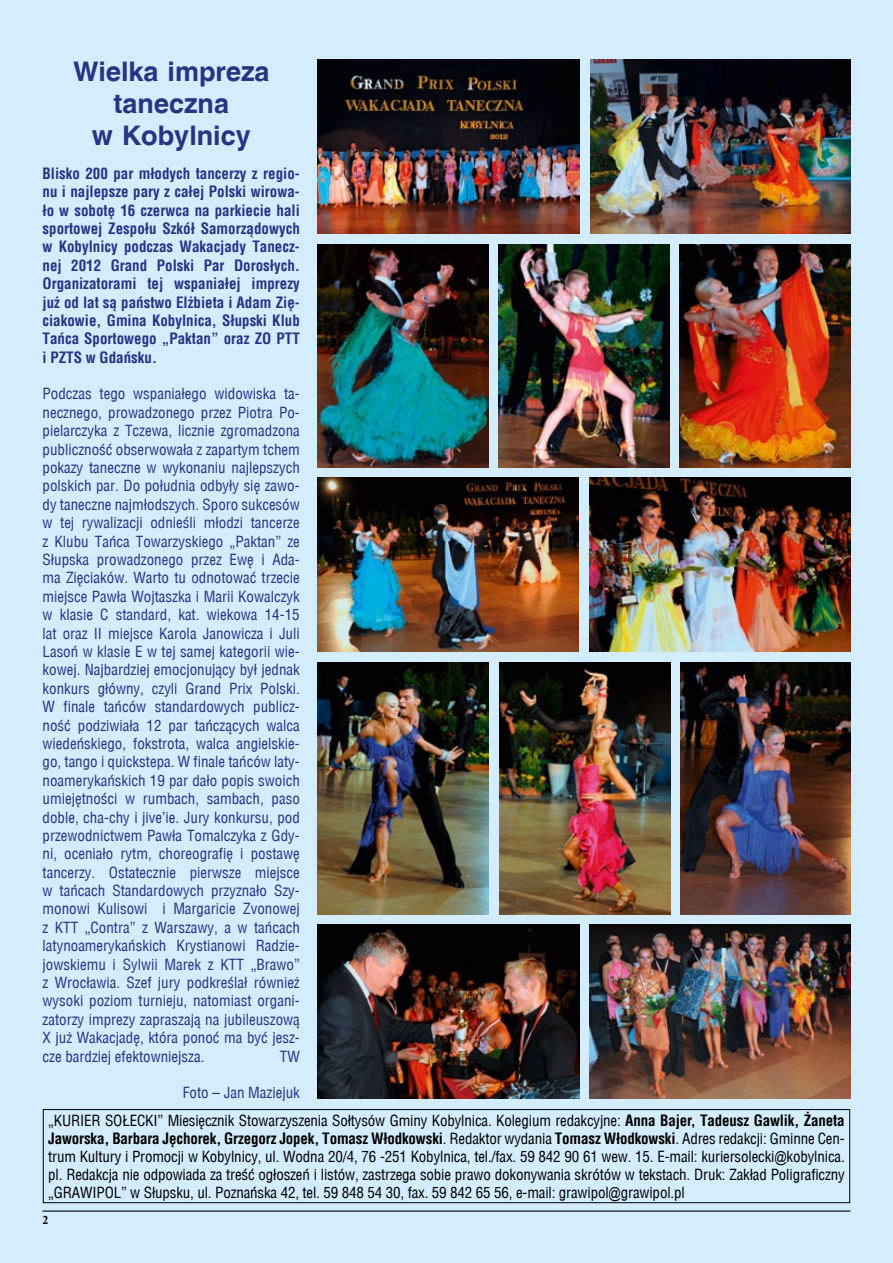
<style>
.page{position:relative;width:893px;height:1263px;background:#d4edfc}
.page>*{position:absolute;margin:0;border:0;box-sizing:border-box;transform-origin:0 0}
.t1{font:700 27px/32.4px "Switzerland";color:#253483;text-align:center}
.t2{font:15px/18.5px "Switzerland Condensed";color:#253483;text-align:justify}
.t3{font:15px/18px "Switzerland Condensed";letter-spacing:-.01em;color:#000;text-align:justify}
.t4{font:700 15px/18.5px "Switzerland Condensed";color:#253483;text-align:justify}
.t5{font:700 12px "Times New Roman";color:#000}
.s1{font-weight:700}
.s2{font-family:"Arial Narrow"}
</style>
<div class="page">
<hr style="left:43px;top:1210px;width:807px;height:1px;background:#000">
<div style="left:43px;top:1109px;width:807px;height:94px;border:1px solid #000"></div>
<img style="left:318px;top:60px;width:261px;height:174px">
<img style="left:318px;top:245px;width:171px;height:222px">
<img style="left:680px;top:245px;width:170px;height:222px">
<img style="left:318px;top:662px;width:171px;height:252px">
<img style="left:499px;top:662px;width:171px;height:252px">
<img style="left:681px;top:662px;width:169px;height:252px">
<img style="left:590px;top:60px;width:260px;height:174px">
<img style="left:589px;top:478px;width:261px;height:174px">
<img style="left:318px;top:925px;width:261px;height:173px">
<img style="left:590px;top:925px;width:260px;height:173px">
<img style="left:318px;top:478px;width:261px;height:174px">
<img style="left:499px;top:245px;width:171px;height:222px">
<h1 class="t1" style="left:73px;top:55px;width:198px">Wielka impreza taneczna<br>w Kobylnicy</h1>
<p class="t4" style="left:43px;top:164px;width:259px">Blisko 200 par młodych tancerzy z regio&shy;nu i najlepsze pary z całej Polski wirowa&shy;ło w sobotę 16 czerwca na parkiecie hali sportowej Zespołu Szkół Samorządowych w Kobylnicy podczas Wakacjady Tanecz&shy;nej 2012 Grand Polski Par Dorosłych.<br>Organizatorami tej wspaniałej imprezy już od lat są państwo Elżbieta i Adam Zię&shy;ciakowie, Gmina Kobylnica, Słupski Klub Tańca Sportowego „Paktan” oraz ZO PTT i PZTS w Gdańsku.</p>
<p class="t2" style="left:43px;top:385px;width:259px">Podczas tego wspaniałego widowiska ta&shy;necznego, prowadzonego przez Piotra Po&shy;pielarczyka z Tczewa, licznie zgromadzona publiczność obserwowała z zapartym tchem pokazy taneczne w wykonaniu najlepszych polskich par. Do południa odbyły się zawo&shy;dy taneczne najmłodszych. Sporo sukcesów w tej rywalizacji odnieśli młodzi tancerze z Klubu Tańca Towarzyskiego „Paktan” ze Słupska prowadzonego przez Ewę i Ada&shy;ma Zięciaków. Warto tu odnotować trzecie miejsce Pawła Wojtaszka i Marii Kowalczyk w klasie C standard, kat. wiekowa 14-15 lat oraz II miejsce Karola Janowicza i Juli Lasoń w klasie E w tej samej kategorii wie&shy;kowej. Najbardziej emocjonujący był jednak konkurs główny, czyli Grand Prix Polski.<br>W finale tańców standardowych publicz&shy;ność podziwiała 12 par tańczących walca wiedeńskiego, fokstrota, walca angielskie&shy;go, tango i quickstepa. W finale tańców laty&shy;noamerykańskich 19 par dało popis swoich umiejętności w rumbach, sambach, paso doble, cha-chy i jive’ie. Jury konkursu, pod przewodnictwem Pawła Tomalczyka z Gdy&shy;ni, oceniało rytm, choreografię i postawę tancerzy. Ostatecznie pierwsze miejsce w tańcach Standardowych przyznało Szy&shy;monowi Kulisowi i Margaricie Zvonowej z KTT „Contra” z Warszawy, a w tańcach latynoamerykańskich Krystianowi Radzie&shy;jowskiemu i Sylwii Marek z KTT „Brawo” z Wrocławia. Szef jury podkreślał również wysoki poziom turnieju, natomiast organi&shy;zatorzy imprezy zapraszają na jubileuszową X już Wakacjadę, która ponoć ma być jesz&shy;cze bardziej efektowniejsza.</p>
<p class="t2" style="left:280px;top:1047px;width:21px">TW</p>
<p class="t2" style="left:183px;top:1084px;width:118px">Foto – Jan Maziejuk</p>
<p class="t3" style="left:48px;top:1112px;width:798px">„KURIER SOŁECKI” Miesięcznik Stowarzyszenia Sołtysów Gminy Kobylnica. Kolegium redakcyjne: <span class="s1">Anna Bajer, Tadeusz Gawlik, Żaneta Jaworska, Barbara Jęchorek, Grzegorz Jopek, Tomasz Włodkowski</span>. Redaktor wydania <span class="s1">Tomasz Włodkowski</span>. Adres redakcji: Gminne Cen&shy;trum Kultury i Promocji w Kobylnicy, ul. Wodna 20/4, 76 -251 Kobylnica, tel./fax. 59 842 90 61 wew. 15. E-mail: kuriersolecki<span class="s2">@</span>kobylnica. pl. Redakcja nie odpowiada za treść ogłoszeń i listów, zastrzega sobie prawo dokonywania skrótów w tekstach. Druk: Zakład Poligraficzny „GRAWIPOL” w Słupsku, ul. Poznańska 42, tel. 59 848 54 30, fax. 59 842 65 56, e-mail: grawipol<span class="s2">@</span>grawipol.pl</p>
<p class="t5" style="left:43px;top:1212px;width:7px">2</p>
</div>
